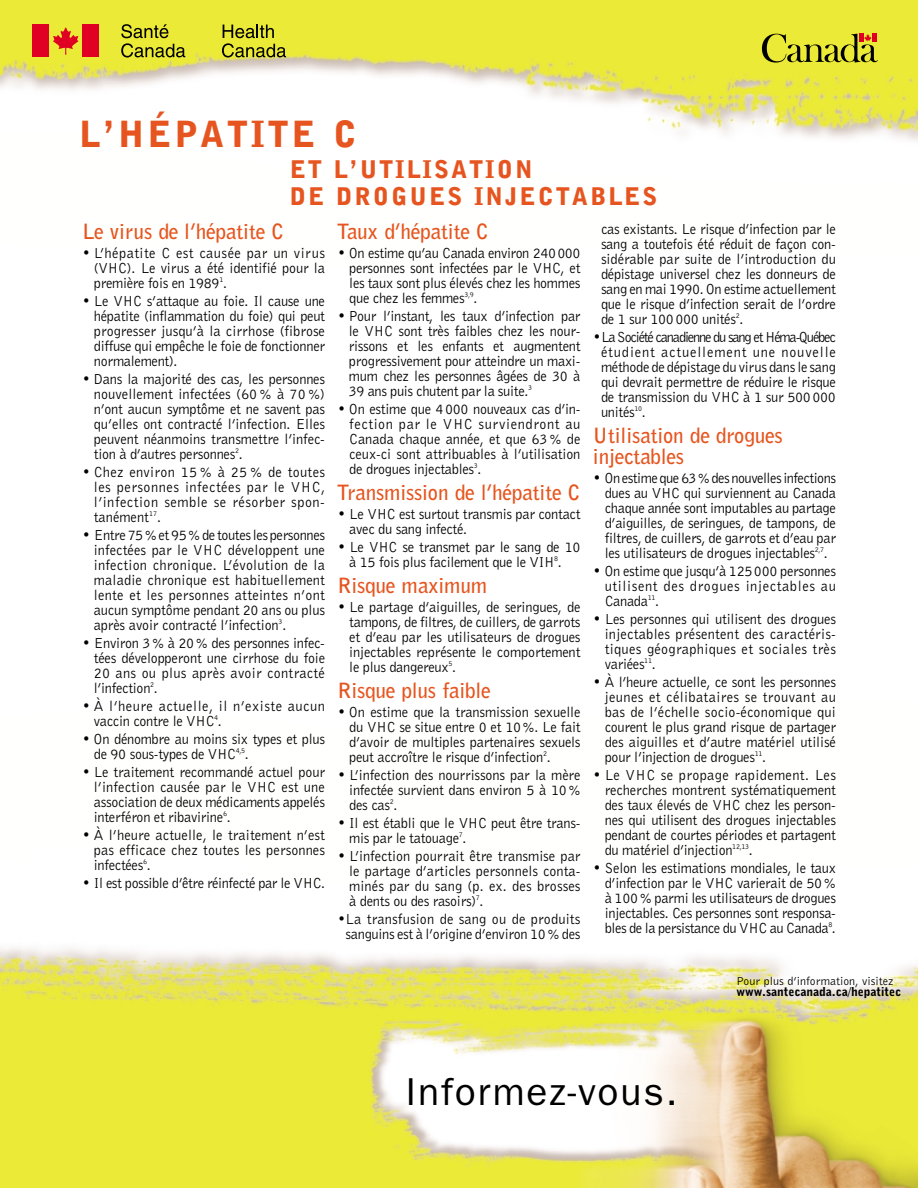
<style>
.page{position:relative;width:918px;height:1188px;background:#fff}
.page>*{position:absolute;margin:0;border:0;box-sizing:border-box;transform-origin:0 0}
.t1{font:39px "Franklin Gothic";letter-spacing:.05em;color:#000}
.t2{font:900 36px "Bell Gothic BT";letter-spacing:.09em;color:#e6551f}
.t3{font:900 24.3px/26.8px "Bell Gothic BT";letter-spacing:.085em;color:#e6551f}
.t4{font:700 21px/21px "Bell Gothic BT";letter-spacing:-.005em;color:#e6551f}
.t5{font:15px/15px "Bell Gothic BT";letter-spacing:-.02em;color:#000;text-align:justify;scale:.96 1}
.t6{font:15px/15px "Bell Gothic BT";letter-spacing:.035em;color:#000;scale:.96 1}
.t7{font:12px "Bell Gothic BT";color:#000}
.t8{font:900 12px "Bell Gothic BT";color:#000}
</style>
<div class="page">
<img style="left:0;top:0;width:918px;height:1188px">
<div style="left:33px;top:24px;width:16px;height:33px;background:#df0023"></div>
<div style="left:83px;top:24px;width:16px;height:33px;background:#df0023"></div>
<svg style="left:53px;top:28px;width:25px;height:27px"></svg>
<svg style="left:121px;top:24px;width:64px;height:34px;background:#b4b32a"></svg>
<svg style="left:222px;top:25px;width:64px;height:33px;background:#afae29"></svg>
<svg style="left:762px;top:34px;width:116px;height:29px;background:#b4ad29"></svg>
<h2 class="t2" style="left:80px;top:121px;width:279px">L’HÉPATITE C</h2>
<h3 class="t3" style="left:290px;top:159px;width:369px">ET L’UTILISATION<br>DE DROGUES INJECTABLES</h3>
<h3 class="t4" style="left:82px;top:224px;width:204px">Le virus de l’hépatite C</h3>
<p class="t5" style="left:94px;top:247px;width:242px;text-indent:-12px">• L’hépatite C est causée par un virus (VHC). Le virus a été identifié pour la première fois en 1989<sup>1</sup>.</p>
<p class="t5" style="left:94px;top:295px;width:242px;text-indent:-12px">• Le VHC s’attaque au foie. Il cause une hépatite (inflammation du foie) qui peut progresser jusqu’à la cirrhose (fibrose diffuse qui empêche le foie de fonctionner normalement).</p>
<p class="t5" style="left:94px;top:373px;width:242px;text-indent:-12px">• Dans la majorité des cas, les personnes nouvellement infectées (60 % à 70 %) n’ont aucun symptôme et ne savent pas qu’elles ont contracté l’infection. Elles peuvent néanmoins transmettre l’infec&shy;tion à d’autres personnes<sup>2</sup>.</p>
<p class="t5" style="left:94px;top:466px;width:242px;text-indent:-12px">• Chez environ 15 % à 25 % de toutes les personnes infectées par le VHC, l’infection semble se résorber spon&shy;tanément<sup>17</sup>.</p>
<p class="t5" style="left:94px;top:529px;width:242px;text-indent:-12px">• Entre 75% et 95% de toutes les personnes infectées par le VHC développent une infection chronique. L’évolution de la maladie chronique est habituellement lente et les personnes atteintes n’ont aucun symptôme pendant 20 ans ou plus après avoir contracté l’infection<sup>3</sup>.</p>
<p class="t5" style="left:94px;top:637px;width:242px;text-indent:-12px">• Environ 3% à 20% des personnes infec&shy;tées développeront une cirrhose du foie 20 ans ou plus après avoir contracté l’infection<sup>2</sup>.</p>
<p class="t6" style="left:94px;top:700px;width:242px;text-indent:-12px">• À l’heure actuelle, il n’existe aucun vaccin contre le VHC<sup>4</sup>.</p>
<p class="t5" style="left:94px;top:733px;width:242px;text-indent:-12px">• On dénombre au moins six types et plus de 90 sous-types de VHC<sup>4,5</sup>.</p>
<p class="t5" style="left:94px;top:766px;width:242px;text-indent:-12px">• Le traitement recommandé actuel pour l’infection causée par le VHC est une association de deux médicaments appelés interféron et ribavirine<sup>6</sup>.</p>
<p class="t5" style="left:94px;top:829px;width:242px;text-indent:-12px">• À l’heure actuelle, le traitement n’est pas efficace chez toutes les personnes infectées<sup>6</sup>.</p>
<p class="t5" style="left:82px;top:877px;width:255px">• Il est possible d’être réinfecté par le VHC.</p>
<h3 class="t4" style="left:337px;top:224px;width:153px">Taux d’hépatite C</h3>
<p class="t5" style="left:349px;top:247px;width:242px;text-indent:-12px">• On estime qu’au Canada environ 240000 personnes sont infectées par le VHC, et les taux sont plus élevés chez les hommes que chez les femmes<sup>3,9</sup>.</p>
<p class="t5" style="left:349px;top:310px;width:243px;text-indent:-11px">• Pour l’instant, les taux d’infection par le VHC sont très faibles chez les nour&shy;rissons et les enfants et augmentent progressivement pour atteindre un maxi&shy;mum chez les personnes âgées de 30 à 39 ans puis chutent par la suite.<sup>3</sup></p>
<p class="t5" style="left:349px;top:403px;width:242px;text-indent:-12px">• On estime que 4000 nouveaux cas d’in&shy;fection par le VHC surviendront au Canada chaque année, et que 63 % de ceux-ci sont attribuables à l’utilisation de drogues injectables<sup>3</sup>.</p>
<h3 class="t4" style="left:337px;top:485px;width:244px">Transmission de l’hépatite C</h3>
<p class="t5" style="left:349px;top:508px;width:242px;text-indent:-12px">• Le VHC est surtout transmis par contact avec du sang infecté.</p>
<p class="t5" style="left:337px;top:541px;width:255px;text-align:center">• Le VHC se transmet par le sang de 10 à 15 fois plus facilement que le VIH<sup>8</sup>.</p>
<h3 class="t4" style="left:337px;top:578px;width:151px">Risque maximum</h3>
<p class="t5" style="left:349px;top:601px;width:242px;text-indent:-12px">• Le partage d’aiguilles, de seringues, de tampons, de filtres, de cuillers, de garrots et d’eau par les utilisateurs de drogues injectables représente le comportement le plus dangereux<sup>5</sup>.</p>
<h3 class="t4" style="left:337px;top:683px;width:155px">Risque plus faible</h3>
<p class="t5" style="left:349px;top:706px;width:242px;text-indent:-12px">• On estime que la transmission sexuelle du VHC se situe entre 0 et 10%. Le fait d’avoir de multiples partenaires sexuels peut accroître le risque d’infection<sup>2</sup>.</p>
<p class="t5" style="left:349px;top:769px;width:242px;text-indent:-12px">• L’infection des nourrissons par la mère infectée survient dans environ 5 à 10% des cas<sup>2</sup>.</p>
<p class="t5" style="left:349px;top:817px;width:242px;text-indent:-12px">• Il est établi que le VHC peut être trans&shy;mis par le tatouage<sup>7</sup>.</p>
<p class="t5" style="left:349px;top:850px;width:242px;text-indent:-12px">• L’infection pourrait être transmise par le partage d’articles personnels conta&shy;minés par du sang (p. ex. des brosses à dents ou des rasoirs)<sup>7</sup>.</p>
<p class="t5" style="left:337px;top:913px;width:255px;text-align:center">•La transfusion de sang ou de produits sanguins est à l’origine d’environ 10% des</p>
<p class="t5" style="left:601px;top:223px;width:246px">cas existants. Le risque d’infection par le sang a toutefois été réduit de façon con&shy;sidérable par suite de l’introduction du dépistage universel chez les donneurs de sang en mai 1990. On estime actuellement que le risque d’infection serait de l’ordre de 1 sur 100000 unités<sup>2</sup>.</p>
<p class="t5" style="left:601px;top:331px;width:246px;text-indent:-8px">•La Société canadienne du sang et Héma-Québec étudient actuellement une nouvelle méthode de dépistage du virus dans le sang qui devrait permettre de réduire le risque de transmission du VHC à 1 sur 500000 unités<sup>10</sup>.</p>
<h3 class="t4" style="left:593px;top:428px;width:191px">Utilisation de drogues injectables</h3>
<p class="t5" style="left:605px;top:472px;width:242px;text-indent:-12px">• On estime que 63% des nouvelles infections dues au VHC qui surviennent au Canada chaque année sont imputables au partage d’aiguilles, de seringues, de tampons, de filtres, de cuillers, de garrots et d’eau par les utilisateurs de drogues injectables<sup>2,7</sup>.</p>
<p class="t5" style="left:605px;top:565px;width:242px;text-indent:-12px">• On estime que jusqu’à 125000 personnes utilisent des drogues injectables au Canada<sup>11</sup>.</p>
<p class="t5" style="left:605px;top:613px;width:242px;text-indent:-12px">• Les personnes qui utilisent des drogues injectables présentent des caractéris&shy;tiques géographiques et sociales très variées<sup>11</sup>.</p>
<p class="t5" style="left:605px;top:676px;width:242px;text-indent:-12px">• À l’heure actuelle, ce sont les personnes jeunes et célibataires se trouvant au bas de l’échelle socio-économique qui courent le plus grand risque de partager des aiguilles et d’autre matériel utilisé pour l’injection de drogues<sup>11</sup>.</p>
<p class="t5" style="left:605px;top:769px;width:242px;text-indent:-12px">• Le VHC se propage rapidement. Les recherches montrent systématiquement des taux élevés de VHC chez les person&shy;nes qui utilisent des drogues injectables pendant de courtes périodes et partagent du matériel d’injection<sup>12,13</sup>.</p>
<p class="t5" style="left:605px;top:862px;width:242px;text-indent:-12px">• Selon les estimations mondiales, le taux d’infection par le VHC varierait de 50% à 100% parmi les utilisateurs de drogues injectables. Ces personnes sont responsa&shy;bles de la persistance du VHC au Canada<sup>8</sup>.</p>
<p class="t7" style="left:737px;top:976px;width:158px">Pour plus d’information, visitez</p>
<p class="t8" style="left:737px;top:988px;width:166px">www.santecanada.ca/hepatitec</p>
<h1 class="t1" style="left:406px;top:1078px;width:273px">Informez-vous.</h1>
</div>
